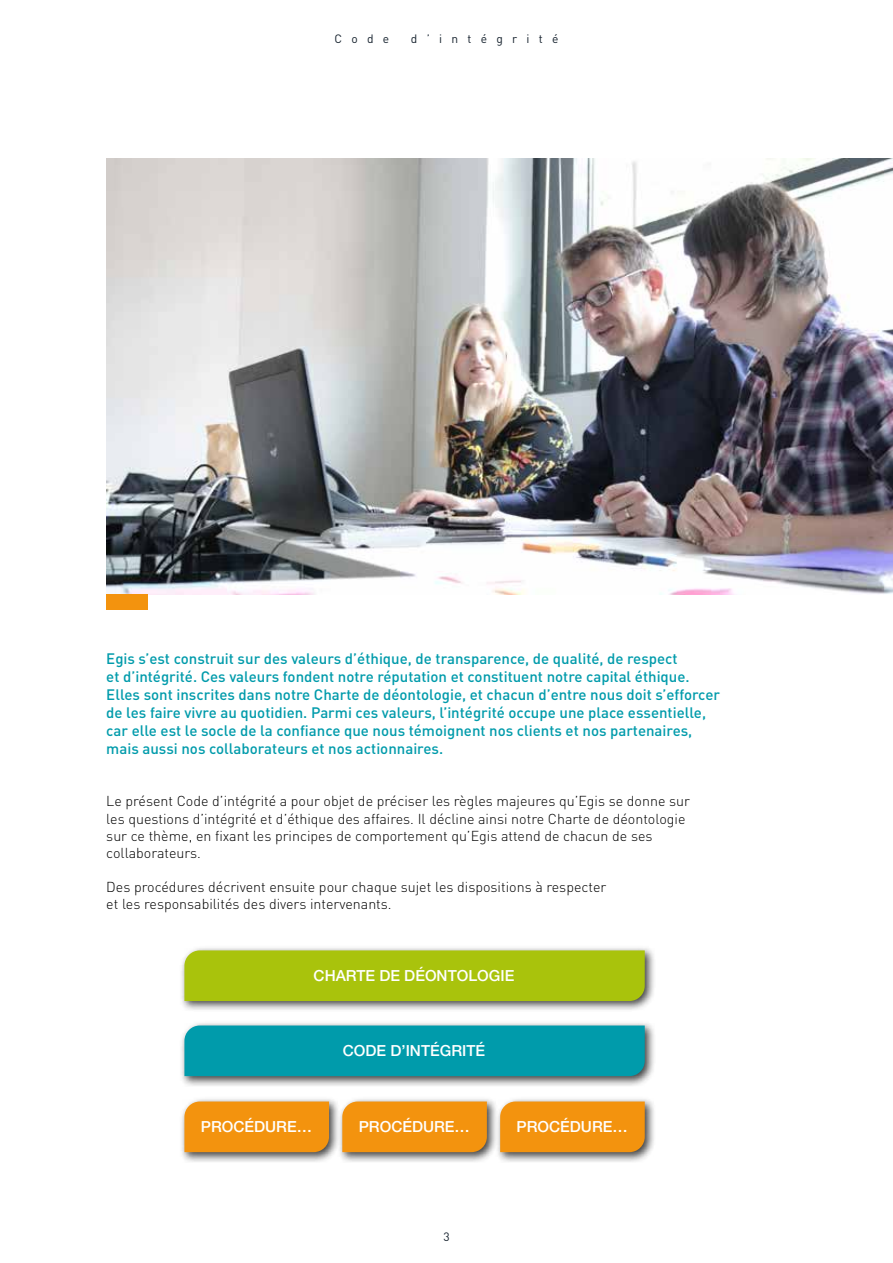
<style>
.page{position:relative;width:893px;height:1263px;background:#fff}
.page>*{position:absolute;margin:0;border:0;box-sizing:border-box;transform-origin:0 0}
.t1{font:500 15.3px "Helvetica Neue LT Pro";color:#fff}
.t2{font:500 15px/18px "DIN Pro";color:#009bab}
.t3{font:300 14.25px/17.1px "DIN Pro";color:#000}
.t4{font:12px "DIN Pro";letter-spacing:.775em;color:#16222e}
</style>
<div class="page">
<div style="left:179px;top:945px;width:477px;height:67px;background:#000;opacity:.75"></div>
<div style="left:184px;top:950px;width:461px;height:51px;background:#a9c30c"></div>
<div style="left:179px;top:1020px;width:477px;height:67px;background:#000;opacity:.75"></div>
<div style="left:184px;top:1025px;width:461px;height:51px;background:#009bab"></div>
<div style="left:179px;top:1096px;width:161px;height:67px;background:#000;opacity:.75"></div>
<div style="left:184px;top:1101px;width:145px;height:51px;background:#f3930e"></div>
<div style="left:337px;top:1096px;width:161px;height:67px;background:#000;opacity:.75"></div>
<div style="left:342px;top:1101px;width:145px;height:51px;background:#f3930e"></div>
<div style="left:495px;top:1096px;width:161px;height:67px;background:#000;opacity:.75"></div>
<div style="left:500px;top:1101px;width:145px;height:51px;background:#f3930e"></div>
<img style="left:106px;top:158px;width:787px;height:436px">
<div style="left:106px;top:594px;width:42px;height:16px;background:#f3930e"></div>
<p class="t4" style="left:334px;top:30px;width:56px">Code</p>
<p class="t4" style="left:411px;top:30px;width:149px">d’intégrité</p>
<p class="t2" style="left:106px;top:649px;width:615px">Egis s’est construit sur des valeurs d’éthique, de transparence, de qualité, de respect<br>et d’intégrité. Ces valeurs fondent notre réputation et constituent notre capital éthique.<br>Elles sont inscrites dans notre Charte de déontologie, et chacun d’entre nous doit s’efforcer de les faire vivre au quotidien. Parmi ces valeurs, l’intégrité occupe une place essentielle, car elle est le socle de la confiance que nous témoignent nos clients et nos partenaires, mais aussi nos collaborateurs et nos actionnaires.</p>
<p class="t3" style="left:106px;top:792px;width:585px">Le présent Code d’intégrité a pour objet de préciser les règles majeures qu’Egis se donne sur les questions d’intégrité et d’éthique des affaires. Il décline ainsi notre Charte de déontologie sur ce thème, en fixant les principes de comportement qu’Egis attend de chacun de ses collaborateurs.</p>
<p class="t3" style="left:106px;top:877px;width:502px">Des procédures décrivent ensuite pour chaque sujet les dispositions à respecter et les responsabilités des divers intervenants.</p>
<p class="t1" style="left:314px;top:966px;width:202px">CHARTE DE DÉONTOLOGIE</p>
<p class="t1" style="left:343px;top:1042px;width:144px">CODE D’INTÉGRITÉ</p>
<p class="t1" style="left:201px;top:1118px;width:113px">PROCÉDURE…</p>
<p class="t1" style="left:359px;top:1118px;width:113px">PROCÉDURE…</p>
<p class="t1" style="left:517px;top:1118px;width:113px">PROCÉDURE…</p>
<p class="t4" style="left:443px;top:1227px;width:8px">3</p>
</div>
